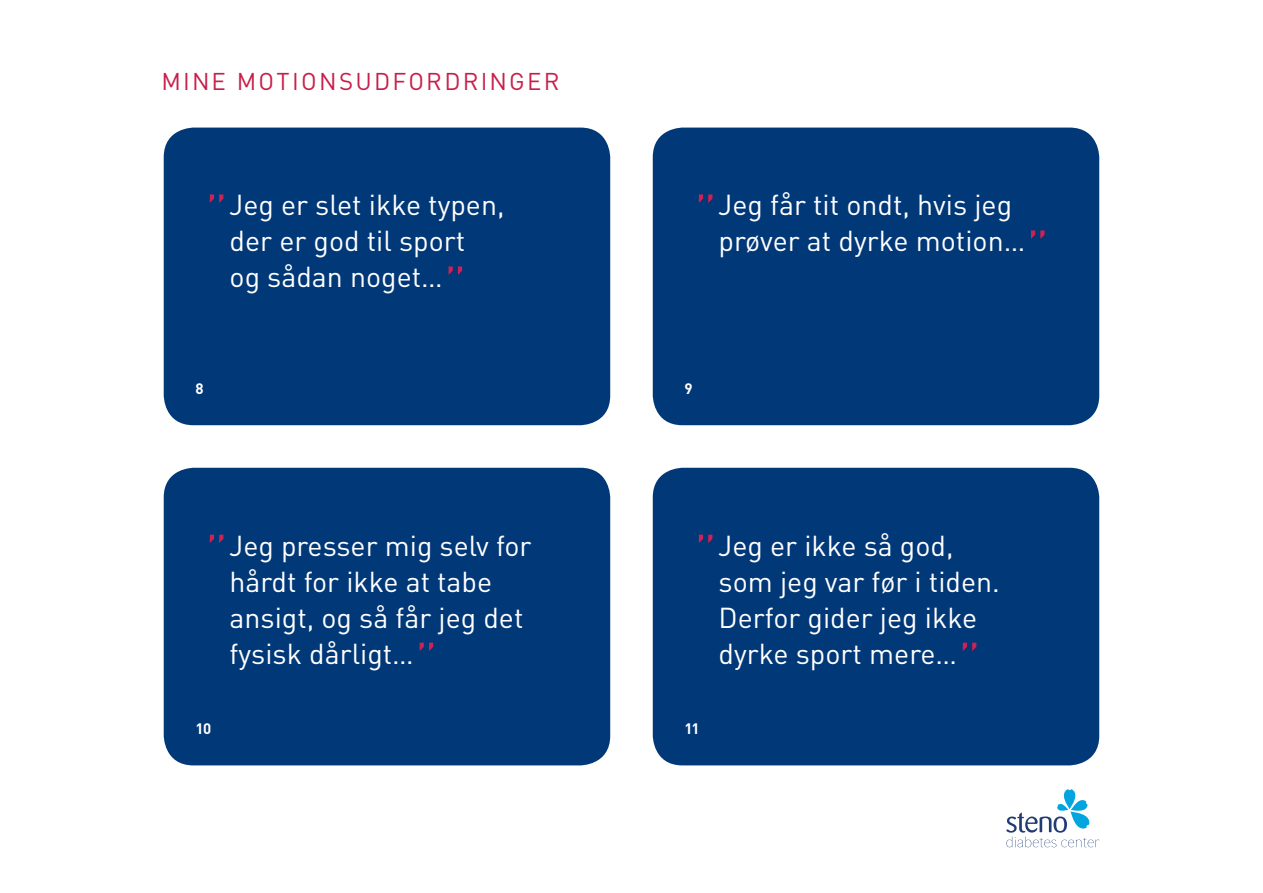
<style>
.page{position:relative;width:1263px;height:893px;background:#fff}
.page>*{position:absolute;margin:0;border:0;box-sizing:border-box;transform-origin:0 0}
.t1{font:28.5px/36px "DIN";color:#fff}
.t2{font:24px "DIN";letter-spacing:.09em;color:#c81f4a}
.t3{font:700 15px "DIN";color:#fff}
.s1{font-weight:300;font-size:60.15px;color:#d12053}
</style>
<div class="page">
<svg style="left:1006px;top:789px;width:93px;height:58px"></svg>
<div style="left:164px;top:128px;width:446px;height:297px;background:#003878;border-radius:30px"></div>
<div style="left:653px;top:128px;width:446px;height:297px;background:#003878;border-radius:30px"></div>
<div style="left:164px;top:468px;width:446px;height:297px;background:#003878;border-radius:30px"></div>
<div style="left:653px;top:468px;width:446px;height:297px;background:#003878;border-radius:30px"></div>
<p class="t2" style="left:162px;top:66px;width:399px">mine motionsudfordringer</p>
<p class="t1" style="left:204px;top:186px;width:302px;text-align:center"><span class="s1">”</span>Jeg er slet ikke typen, der er god til sport<br>og sådan noget…<span class="s1">”</span></p>
<p class="t1" style="left:719px;top:186px;width:333px;text-indent:-25px"><span class="s1">”</span>Jeg får tit ondt, hvis jeg prøver at dyrke motion…<span class="s1">”</span></p>
<p class="t3" style="left:195px;top:379px;width:10px">8</p>
<p class="t3" style="left:684px;top:379px;width:10px">9</p>
<p class="t1" style="left:230px;top:527px;width:303px;text-indent:-25px"><span class="s1">”</span>Jeg presser mig selv for hårdt for ikke at tabe ansigt, og så får jeg det fysisk dårligt…<span class="s1">”</span></p>
<p class="t1" style="left:719px;top:527px;width:283px;text-indent:-25px"><span class="s1">”</span>Jeg er ikke så god, som jeg var før i tiden.<br>Derfor gider jeg ikke dyrke sport mere…<span class="s1">”</span></p>
<p class="t3" style="left:195px;top:719px;width:17px">10</p>
<p class="t3" style="left:684px;top:719px;width:17px">11</p>
</div>
